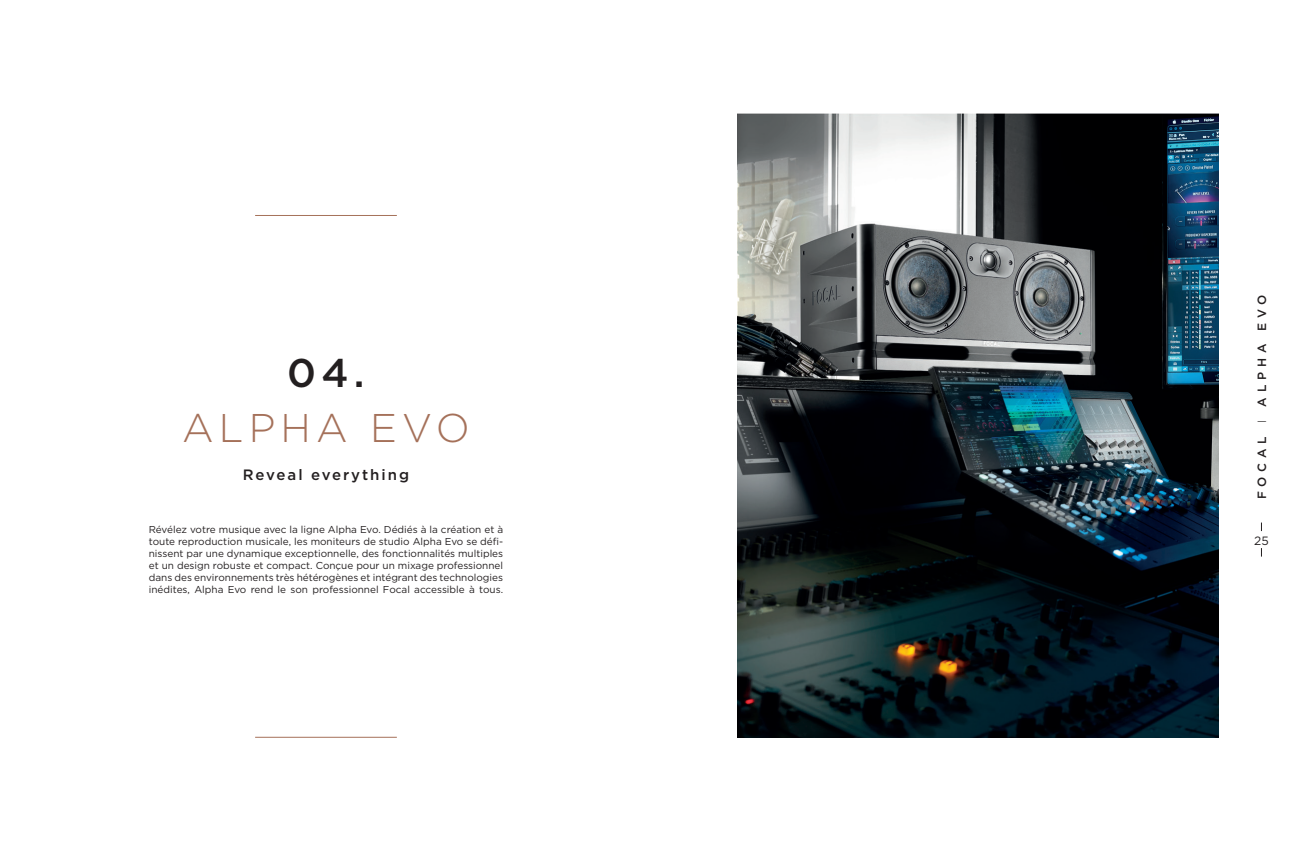
<style>
.page{position:relative;width:1304px;height:851px;background:#fff}
.page>*{position:absolute;margin:0;border:0;box-sizing:border-box;transform-origin:0 0}
.Titre_Pantone{font:300 40px "Gotham";letter-spacing:.13em;color:#a5715a}
.Num_Chapitre{font:500 40px "Gotham";color:#231f20}
.Sous-titre_Chapitre{font:500 15px "Gotham";letter-spacing:.13em;color:#231f20}
.Signet_droit{font:500 12px "Gotham";letter-spacing:.4em;color:#231f20}
.Pagination{font:12px "Gotham";color:#231f20}
.t1{font:10px/12px "Gotham";color:#231f20;text-align:justify}
.s1{font-weight:300}
</style>
<div class="page">
<hr style="left:255px;top:215px;width:142px;height:1px;background:#a5715a">
<hr style="left:255px;top:737px;width:142px;height:1px;background:#a5715a">
<img style="left:737px;top:113px;width:482px;height:624px">
<p class="Num_Chapitre" style="left:287px;top:346px;width:79px">04.</p>
<p class="Titre_Pantone" style="left:182px;top:402px;width:289px">ALPHA EVO</p>
<p class="Sous-titre_Chapitre" style="left:243px;top:465px;width:168px">Reveal everything</p>
<p class="Signet_droit" style="left:1254px;top:499px;width:206px;rotate:-90deg">FOCAL <span class="s1">I</span> ALPHA EVO</p>
<p class="t1" style="left:149px;top:523px;width:356px">Révélez votre musique avec la ligne Alpha Evo. Dédiés à la création et à toute reproduction musicale, les moniteurs de studio Alpha Evo se défi&shy;nissent par une dynamique exceptionnelle, des fonctionnalités multiples et un design robuste et compact. Conçue pour un mixage professionnel dans des environnements très hétérogènes et intégrant des technologies inédites, Alpha Evo rend le son professionnel Focal accessible à tous.</p>
<p class="Pagination" style="left:1254px;top:532px;width:16px">25</p>
</div>
